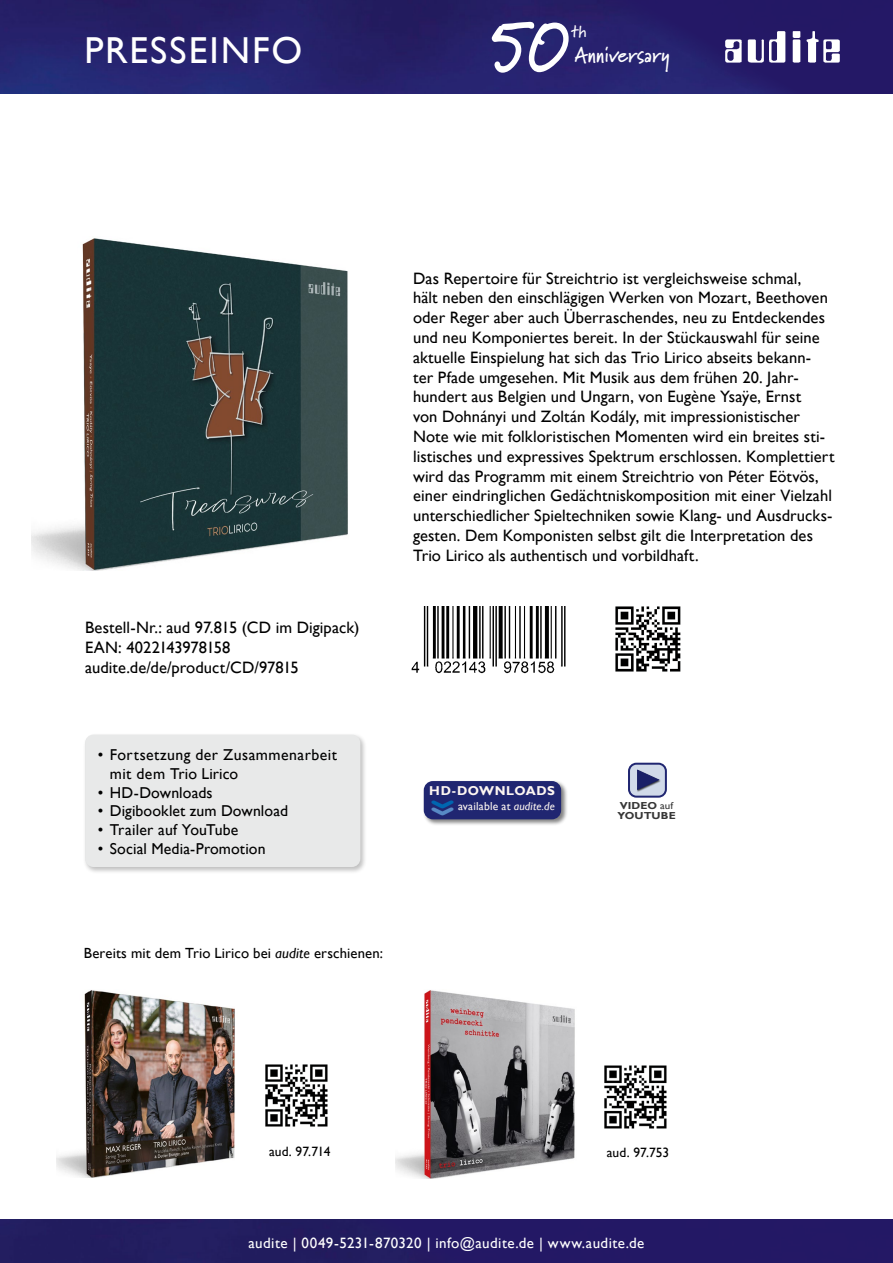
<style>
.page{position:relative;width:893px;height:1263px;background:#fff}
.page>*{position:absolute;margin:0;border:0;box-sizing:border-box;transform-origin:0 0}
.t1{font:700 80.1px "Marydale";color:#fff;scale:.8 1}
.t2{font:48.6px "Arial Rounded MT Bold";color:#588ac5;scale:.77 1}
.t3{font:37.5px "Gill Sans";letter-spacing:.05em;color:#fff}
.t4{font:700 21.3px "Marydale";color:#fff}
.t5{font:700 16.8px "Marydale";color:#fff}
.t6{font:16.5px/19.8px "Gill Sans";letter-spacing:.005em;color:#000}
.t7{font:15.75px "Gill Sans";letter-spacing:.01em;color:#000}
.t8{font:15.75px/18.9px "Gill Sans";letter-spacing:.03em;color:#000}
.t9{font:15px "Gill Sans";letter-spacing:.03em;color:#fff}
.t10{font:14.7px "Gill Sans";letter-spacing:.01em;color:#000}
.t11{font:13.5px "Gill Sans";color:#000}
.t12{font:700 12.9px "Gill Sans";letter-spacing:.04em;color:#fdf6f1}
.t13{font:11.55px "Gill Sans";letter-spacing:.015em;color:#fdf6f1}
.t14{font:700 10.2px/9.8px "Gill Sans";color:#000;scale:1.09 1}
.s1{font-style:italic}
.s2{color:#0066b0}
.s3{font-weight:400}
</style>
<div class="page">
<img style="left:615px;top:606px;width:66px;height:66px">
<div style="left:0;top:1219px;width:893px;height:44px;background:#231865"></div>
<img style="left:411px;top:607px;width:155px;height:67px">
<img style="left:32px;top:238px;width:316px;height:333px">
<div style="left:422px;top:780px;width:146px;height:46px;background:#000;opacity:.5"></div>
<div style="left:424px;top:781px;width:137px;height:38px;background:#202671;border-radius:9px"></div>
<div style="left:82px;top:732px;width:285px;height:142px;background:#000;opacity:.25"></div>
<div style="left:85px;top:735px;width:275px;height:132px;background:#e8e9e9;border-radius:8px"></div>
<img style="left:395px;top:990px;width:180px;height:188px">
<img style="left:604px;top:1065px;width:63px;height:64px">
<div style="left:629px;top:764px;width:37px;height:33px;background:#d1dae9;border-radius:7px"></div>
<div style="left:628px;top:763px;width:39px;height:35px;border:2px solid #202671;border-radius:7px"></div>
<div style="left:637px;top:769px;width:25px;height:23px;background:#000;opacity:.75"></div>
<svg style="left:637px;top:769px;width:24px;height:22px"></svg>
<img style="left:0;top:0;width:893px;height:94px">
<img style="left:724px;top:17px;width:117px;height:59px">
<img style="left:56px;top:990px;width:179px;height:187px">
<img style="left:265px;top:1064px;width:63px;height:63px">
<p class="t3" style="left:84px;top:28px;width:219px">PRESSEINFO</p>
<p class="t1" style="left:489px;top:-2px;width:102px">50</p>
<p class="t5" style="left:571px;top:22px;width:16px">th</p>
<p class="t4" style="left:574px;top:42px;width:97px">Anniversary</p>
<p class="t6" style="left:85px;top:618px;width:276px">Bestell-Nr.: aud 97.815 (CD im Digipack)</p>
<p class="t6" style="left:85px;top:638px;width:147px">EAN: 4022143978158</p>
<p class="t6" style="left:85px;top:657px;width:215px">audite.de/de/product/CD/97815</p>
<p class="t8" style="left:110px;top:745px;width:229px;text-indent:-12px">• Fortsetzung der Zusammenarbeit mit dem Trio Lirico</p>
<p class="t7" style="left:98px;top:783px;width:116px">• HD-Downloads</p>
<p class="t7" style="left:98px;top:802px;width:192px">• Digibooklet zum Download</p>
<p class="t7" style="left:98px;top:821px;width:142px">• Trailer auf YouTube</p>
<p class="t7" style="left:98px;top:840px;width:169px">• Social Media-Promotion</p>
<p class="t6" style="left:413px;top:268px;width:423px">Das Repertoire für Streichtrio ist vergleichsweise schmal,<br>hält neben den einschlägigen Werken von Mozart, Beethoven oder Reger aber auch Überraschendes, neu zu Entdeckendes und neu Komponiertes bereit. In der Stückauswahl für seine aktuelle Einspielung hat sich das Trio Lirico abseits bekann&shy;ter Pfade umgesehen. Mit Musik aus dem frühen 20. Jahr&shy;hundert aus Belgien und Ungarn, von Eugène Ysaÿe, Ernst<br>von Dohnányi und Zoltán Kodály, mit impressionistischer Note wie mit folkloristischen Momenten wird ein breites sti&shy;listisches und expressives Spektrum erschlossen. Komplettiert wird das Programm mit einem Streichtrio von Péter Eötvös, einer eindringlichen Gedächtniskomposition mit einer Vielzahl unterschiedlicher Spieltechniken sowie Klang- und Ausdrucks&shy;gesten. Dem Komponisten selbst gilt die Interpretation des Trio Lirico als authentisch und vorbildhaft.</p>
<p class="t12" style="left:429px;top:783px;width:127px">HD-DOWNLOADS</p>
<p class="t13" style="left:458px;top:799px;width:98px">available at <span class="s1">audite.de</span></p>
<p class="t2" style="left:409px;top:818px;width:28px;rotate:-90deg">‹<span class="s2">‹</span></p>
<p class="t14" style="left:617px;top:801px;width:55px">VIDEO <span class="s3">auf<br></span>YOUTUBE</p>
<p class="t10" style="left:84px;top:945px;width:301px">Bereits mit dem Trio Lirico bei <span class="s1">audite</span> erschienen:</p>
<p class="t11" style="left:269px;top:1143px;width:63px">aud. 97.714</p>
<p class="t11" style="left:607px;top:1145px;width:64px">aud. 97.753</p>
<p class="t9" style="left:249px;top:1234px;width:397px">audite | 0049-5231-870320 | info@audite.de | www.audite.de</p>
</div>
